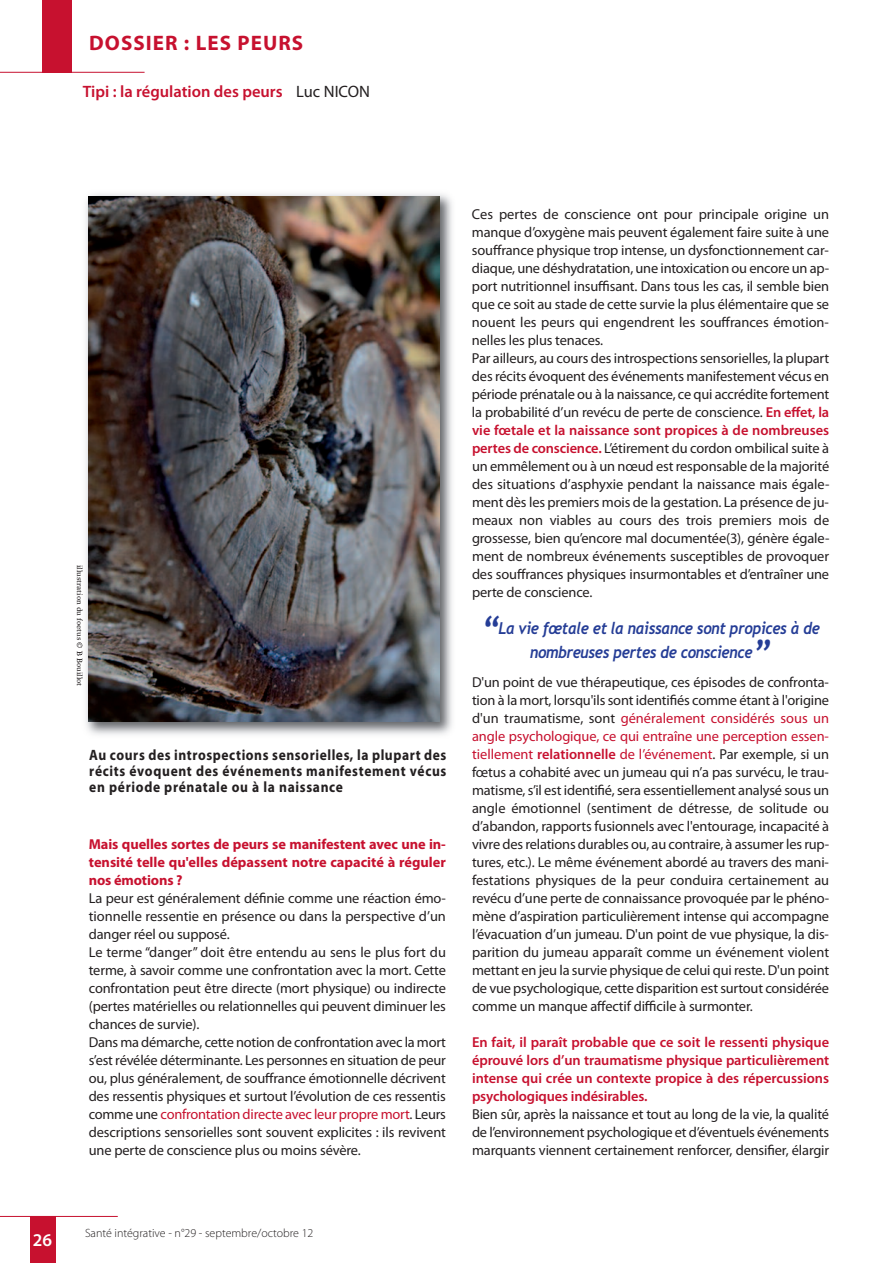
<style>
.page{position:relative;width:893px;height:1263px;background:#fff}
.page>*{position:absolute;margin:0;border:0;box-sizing:border-box;transform-origin:0 0}
.t1{font:700 21px "Myriad Pro";letter-spacing:.05em;color:#c7112f}
.t2{font:600 18px "Myriad Pro";color:#fff}
.t3{font:italic 700 16.5px/24px "Trebuchet";letter-spacing:-.025em;color:#253d96;text-align:center;scale:.9 1}
.t4{font:600 16.5px "Myriad Pro";color:#c7112f}
.t5{font:700 15px/16.2px "Myriad Pro";letter-spacing:.05em;color:#231f20;text-align:justify;scale:.9 1}
.t6{font:14.4px/18px "Myriad Pro";letter-spacing:-.01em;color:#231f20}
.t7{font:600 14.4px/18px "Myriad Pro";letter-spacing:-.01em;color:#c7112f;text-align:justify}
.t8{font:700 14.4px/18px "Myriad Pro";color:#c7112f;text-align:justify}
.t9{font:300 12px "Myriad Pro";color:#231f20}
.t10{font:7.5px "Times Europa";color:#231f20}
.s1{font-weight:400;color:#231f20}
.s2{color:#c7112f}
.s3{font-weight:600;color:#c7112f}
.s4{font-size:36px}
</style>
<div class="page">
<div style="left:30px;top:1216px;width:25px;height:47px;background:#c7112f"></div>
<hr style="left:0;top:1216px;width:118px;height:1px;background:#c7112f">
<div style="left:43px;top:0;width:29px;height:72px;background:#c7112f"></div>
<hr style="left:0;top:72px;width:145px;height:1px;background:#c7112f">
<img style="left:82px;top:194px;width:370px;height:541px">
<img style="left:82px;top:565px;width:1px;height:30px">
<img style="left:89px;top:196px;width:351px;height:525px">
<h1 class="t1" style="left:89px;top:35px;width:215px">DOSSIER : LES PEURS</h1>
<p class="t4" style="left:83px;top:86px;width:289px">Tipi : la régulation des peurs <span class="s1">Luc NICON</span></p>
<p class="t10" style="left:82px;top:565px;width:123px;rotate:90deg">illustration du foetus © B Bouillot</p>
<p class="t5" style="left:89px;top:748px;width:398px">Au cours des introspections sensorielles, la plupart des récits évoquent des événements manifestement vécus en période prénatale ou à la naissance</p>
<p class="t8" style="left:89px;top:836px;width:359px">Mais quelles sortes de peurs se manifestent avec une in&shy;tensité telle qu'elles dépassent notre capacité à réguler nos émotions ?</p>
<p class="t6" style="left:89px;top:890px;width:359px">La peur est généralement définie comme une réaction émo&shy;tionnelle ressentie en présence ou dans la perspective d’un danger réel ou supposé.<br>Le terme “danger” doit être entendu au sens le plus fort du terme, à savoir comme une confrontation avec la mort. Cette confrontation peut être directe (mort physique) ou indirecte (pertes matérielles ou relationnelles qui peuvent diminuer les chances de survie).<br>Dans ma démarche, cette notion de confrontation avec la mort s’est révélée déterminante. Les personnes en situation de peur ou, plus généralement, de souffrance émotionnelle décrivent des ressentis physiques et surtout l’évolution de ces ressentis comme une <span class="s2">confrontation directe avec leur propre mort</span>. Leurs descriptions sensorielles sont souvent explicites : ils revivent une perte de conscience plus ou moins sévère.</p>
<p class="t6" style="left:472px;top:206px;width:359px">Ces pertes de conscience ont pour principale origine un manque d’oxygène mais peuvent également faire suite à une souffrance physique trop intense, un dysfonctionnement car&shy;diaque, une déshydratation, une intoxication ou encore un ap&shy;port nutritionnel insuffisant. Dans tous les cas, il semble bien que ce soit au stade de cette survie la plus élémentaire que se nouent les peurs qui engendrent les souffrances émotion&shy;nelles les plus tenaces.<br>Par ailleurs, au cours des introspections sensorielles, la plupart des récits évoquent des événements manifestement vécus en période prénatale ou à la naissance, ce qui accrédite fortement la probabilité d’un revécu de perte de conscience. <span class="s3">En effet, la vie fœtale et la naissance sont propices à de nombreuses pertes de conscience.</span> L’étirement du cordon ombilical suite à un emmêlement ou à un nœud est responsable de la majorité des situations d’asphyxie pendant la naissance mais égale&shy;ment dès les premiers mois de la gestation. La présence de ju&shy;meaux non viables au cours des trois premiers mois de grossesse, bien qu’encore mal documentée(3), génère égale&shy;ment de nombreux événements susceptibles de provoquer des souffrances physiques insurmontables et d’entraîner une perte de conscience.</p>
<p class="t3" style="left:481px;top:617px;width:378px"><span class="s4">“</span>La vie fœtale et la naissance sont propices à de nombreuses pertes de conscience<span class="s4">”</span></p>
<p class="t6" style="left:472px;top:674px;width:359px;text-align:justify">D'un point de vue thérapeutique, ces épisodes de confronta&shy;tion à la mort, lorsqu'ils sont identifiés comme étant à l'origine d'un traumatisme, sont <span class="s2">généralement considérés sous un angle psychologique, ce qui entraîne une perception essen&shy;tiellement</span> <span class="s3">relationnelle</span> <span class="s2">de l’événement</span>. Par exemple, si un fœtus a cohabité avec un jumeau qui n’a pas survécu, le trau&shy;matisme, s’il est identifié, sera essentiellement analysé sous un angle émotionnel (sentiment de détresse, de solitude ou d’abandon, rapports fusionnels avec l'entourage, incapacité à vivre des relations durables ou, au contraire, à assumer les rup&shy;tures, etc.). Le même événement abordé au travers des mani&shy;festations physiques de la peur conduira certainement au revécu d’une perte de connaissance provoquée par le phéno&shy;mène d’aspiration particulièrement intense qui accompagne l’évacuation d’un jumeau. D'un point de vue physique, la dis&shy;parition du jumeau apparaît comme un événement violent mettant en jeu la survie physique de celui qui reste. D'un point de vue psychologique, cette disparition est surtout considérée comme un manque affectif difficile à surmonter.</p>
<p class="t7" style="left:472px;top:1034px;width:359px">En fait, il paraît probable que ce soit le ressenti physique éprouvé lors d’un traumatisme physique particulièrement intense qui crée un contexte propice à des répercussions psychologiques indésirables.</p>
<p class="t6" style="left:472px;top:1106px;width:359px;text-align:justify">Bien sûr, après la naissance et tout au long de la vie, la qualité de l’environnement psychologique et d’éventuels événements marquants viennent certainement renforcer, densifier, élargir</p>
<p class="t2" style="left:33px;top:1233px;width:21px">26</p>
<p class="t9" style="left:85px;top:1228px;width:230px">Santé intégrative - n°29 - septembre/octobre 12</p>
</div>
